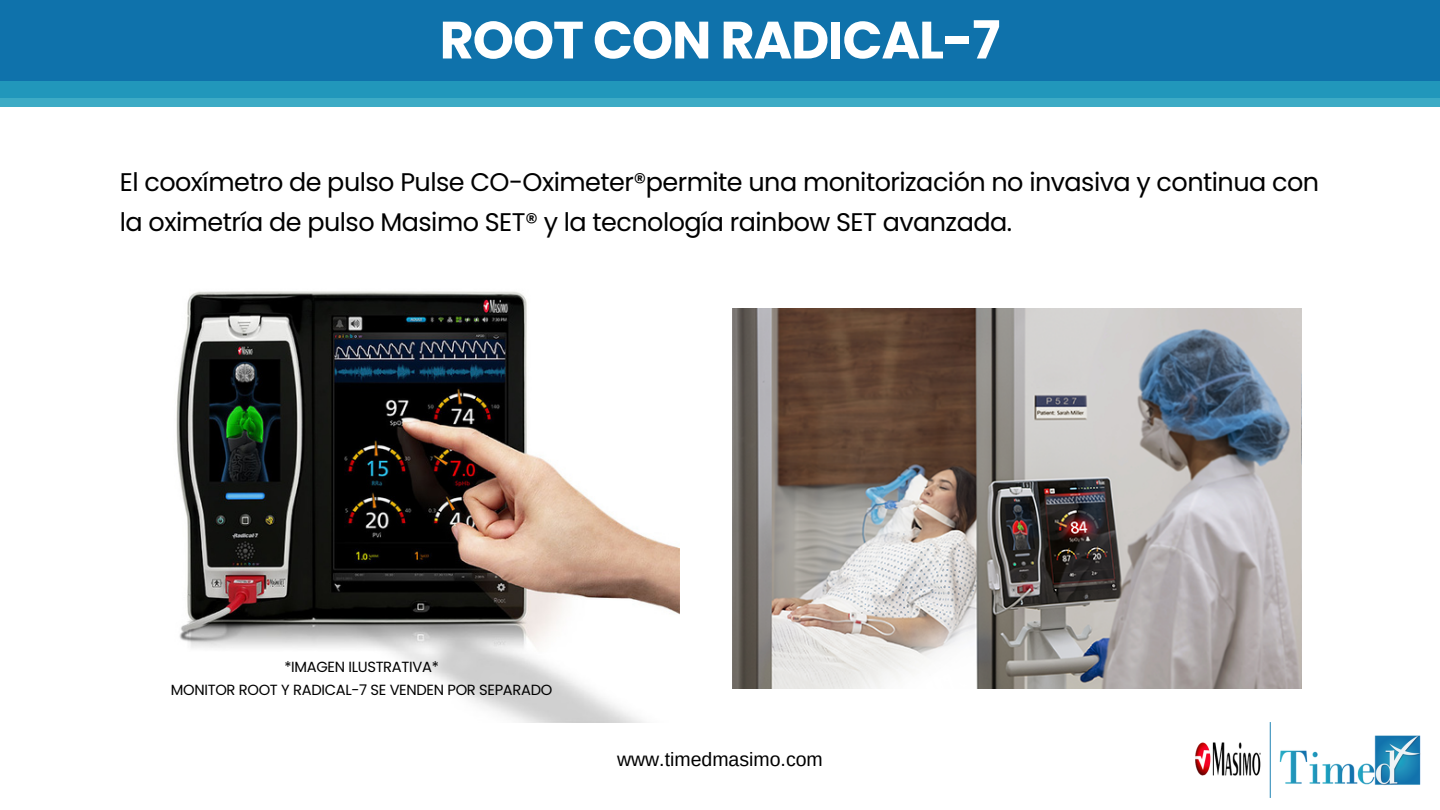
<style>
.page{position:relative;width:1440px;height:810px;background:#fff}
.page>*{position:absolute;margin:0;border:0;box-sizing:border-box;transform-origin:0 0}
.t1{font:700 52.5px "Poppins";letter-spacing:-.02em;color:#fff}
.t2{font:25.5px/40.5px "Poppins";letter-spacing:-.02em;color:#000}
.t3{font:19.5px "Arimo";color:#000}
.t4{font:14.7px/22.8px "Poppins";letter-spacing:-.02em;color:#000;text-align:center}
</style>
<div class="page">
<div style="left:0;top:90px;width:1440px;height:16px;background:#3dabc5"></div>
<div style="left:0;top:81px;width:1440px;height:17px;background:#2197bb"></div>
<div style="left:0;top:0;width:1440px;height:81px;background:#0f72ab"></div>
<img style="left:176px;top:291px;width:504px;height:431px">
<img style="left:1269px;top:723px;width:152px;height:75px">
<hr style="left:1270px;top:722px;width:1px;height:76px;background:#1e83b3">
<img style="left:1195px;top:742px;width:65px;height:34px">
<img style="left:733px;top:308px;width:569px;height:380px">
<h1 class="t1" style="left:440px;top:3px;width:562px">ROOT CON RADICAL-7</h1>
<p class="t2" style="left:120px;top:162px;width:1201px">El cooxímetro de pulso Pulse CO-Oximeter®permite una monitorización no invasiva y continua con la oximetría de pulso Masimo SET® y la tecnología rainbow SET avanzada.</p>
<p class="t4" style="left:171px;top:655px;width:383px">*IMAGEN ILUSTRATIVA*<br>MONITOR ROOT Y RADICAL-7 SE VENDEN POR SEPARADO</p>
<p class="t3" style="left:617px;top:748px;width:207px">www.timedmasimo.com</p>
</div>
